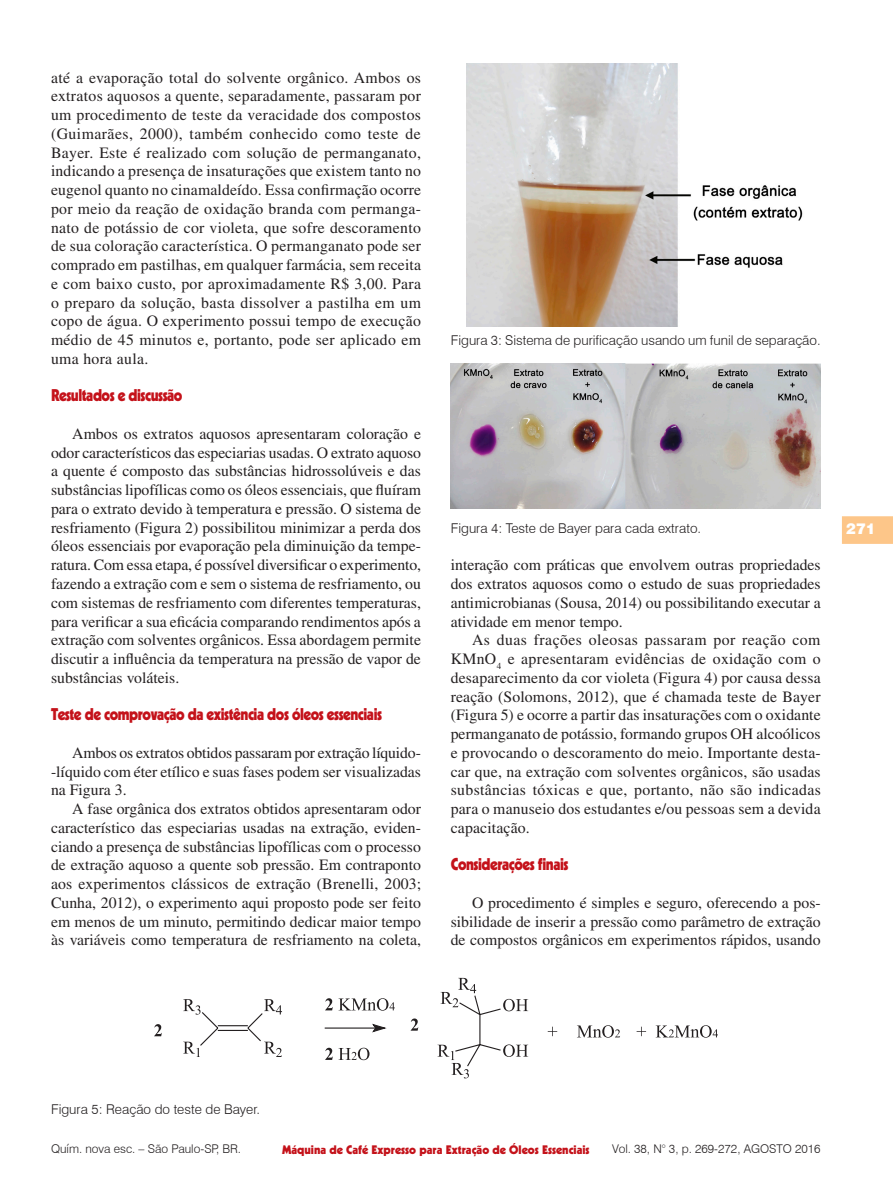
<style>
.page{position:relative;width:893px;height:1191px;background:#fff}
.page>*{position:absolute;margin:0;border:0;box-sizing:border-box;transform-origin:0 0}
.Seção{font:900 16.5px "Kabel";letter-spacing:-.03em;color:#c4121a;scale:.9 1}
.t1{font:15.75px/18.8px "Times";color:#231f20;text-align:justify}
.t2{font:900 15px "Swiss 721 BT";color:#fff}
.Figura{font:300 13.5px "Swiss 721 BT";color:#231f20}
.t3{font:300 12px "Swiss 721 BT";color:#231f20}
.t4{font:900 12px "Kabel";color:#c4121a}
</style>
<div class="page">
<svg style="left:842px;top:516px;width:51px;height:28px"></svg>
<svg style="left:183px;top:999px;width:99px;height:58px"></svg>
<svg style="left:154px;top:1024px;width:8px;height:12px"></svg>
<svg style="left:324px;top:978px;width:204px;height:100px"></svg>
<svg style="left:577px;top:1025px;width:43px;height:12px"></svg>
<svg style="left:637px;top:1026px;width:9px;height:10px"></svg>
<svg style="left:656px;top:1025px;width:62px;height:12px"></svg>
<svg style="left:548px;top:1026px;width:9px;height:10px"></svg>
<img style="left:467px;top:64px;width:336px;height:262px">
<img style="left:451px;top:364px;width:370px;height:145px">
<p class="t1" style="left:51px;top:68px;width:372px">até a evaporação total do solvente orgânico. Ambos os extratos aquosos a quente, separadamente, passaram por um procedimento de teste da veracidade dos compostos (Guimarães, 2000), também conhecido como teste de Bayer. Este é realizado com solução de permanganato, indicando a presença de insaturações que existem tanto no eugenol quanto no cinamaldeído. Essa confirmação ocorre por meio da reação de oxidação branda com permanga&shy;nato de potássio de cor violeta, que sofre descoramento de sua coloração característica. O permanganato pode ser comprado em pastilhas, em qualquer farmácia, sem receita e com baixo custo, por aproximadamente R$ 3,00. Para o preparo da solução, basta dissolver a pastilha em um copo de água. O experimento possui tempo de execução médio de 45 minutos e, portanto, pode ser aplicado em uma hora aula.</p>
<p class="Seção" style="left:51px;top:385px;width:148px">Resultados e discussão</p>
<p class="t1" style="left:51px;top:424px;width:372px;text-indent:21px">Ambos os extratos aquosos apresentaram coloração e odor característicos das especiarias usadas. O extrato aquoso a quente é composto das substâncias hidrossolúveis e das substâncias lipofílicas como os óleos essenciais, que fluíram para o extrato devido à temperatura e pressão. O sistema de resfriamento (Figura 2) possibilitou minimizar a perda dos óleos essenciais por evaporação pela diminuição da tempe&shy;ratura. Com essa etapa, é possível diversificar o experimento, fazendo a extração com e sem o sistema de resfriamento, ou com sistemas de resfriamento com diferentes temperaturas, para verificar a sua eficácia comparando rendimentos após a extração com solventes orgânicos. Essa abordagem permite discutir a influência da temperatura na pressão de vapor de substâncias voláteis.</p>
<p class="Seção" style="left:51px;top:704px;width:369px">Teste de comprovação da existência dos óleos essenciais</p>
<p class="t1" style="left:51px;top:743px;width:372px;text-indent:21px">Ambos os extratos obtidos passaram por extração líquido--líquido com éter etílico e suas fases podem ser visualizadas na Figura 3.</p>
<p class="t1" style="left:51px;top:799px;width:372px;text-indent:21px">A fase orgânica dos extratos obtidos apresentaram odor característico das especiarias usadas na extração, eviden&shy;ciando a presença de substâncias lipofílicas com o processo de extração aquoso a quente sob pressão. Em contraponto aos experimentos clássicos de extração (Brenelli, 2003; Cunha, 2012), o experimento aqui proposto pode ser feito em menos de um minuto, permitindo dedicar maior tempo às variáveis como temperatura de resfriamento na coleta,</p>
<p class="Figura" style="left:451px;top:332px;width:371px">Figura 3: Sistema de purificação usando um funil de separação.</p>
<p class="Figura" style="left:451px;top:520px;width:252px">Figura 4: Teste de Bayer para cada extrato.</p>
<p class="t1" style="left:451px;top:555px;width:371px">interação com práticas que envolvem outras propriedades dos extratos aquosos como o estudo de suas propriedades antimicrobianas (Sousa, 2014) ou possibilitando executar a atividade em menor tempo.</p>
<p class="t1" style="left:451px;top:630px;width:372px;text-indent:21px">As duas frações oleosas passaram por reação com KMnO<sub>4</sub> e apresentaram evidências de oxidação com o desaparecimento da cor violeta (Figura 4) por causa dessa reação (Solomons, 2012), que é chamada teste de Bayer (Figura 5) e ocorre a partir das insaturações com o oxidante permanganato de potássio, formando grupos OH alcoólicos e provocando o descoramento do meio. Importante desta&shy;car que, na extração com solventes orgânicos, são usadas substâncias tóxicas e que, portanto, não são indicadas para o manuseio dos estudantes e/ou pessoas sem a devida capacitação.</p>
<p class="Seção" style="left:451px;top:854px;width:132px">Considerações finais</p>
<p class="t1" style="left:451px;top:893px;width:371px;text-indent:21px">O procedimento é simples e seguro, oferecendo a pos&shy;sibilidade de inserir a pressão como parâmetro de extração de compostos orgânicos em experimentos rápidos, usando</p>
<p class="t2" style="left:846px;top:519px;width:31px">271</p>
<p class="Figura" style="left:51px;top:1101px;width:210px">Figura 5: Reação do teste de Bayer.</p>
<p class="t4" style="left:282px;top:1141px;width:309px">Máquina de Café Expresso para Extração de Óleos Essenciais</p>
<p class="t3" style="left:51px;top:1141px;width:192px">Quím. nova esc. – São Paulo-SP, BR.</p>
<p class="t3" style="left:612px;top:1141px;width:210px">Vol. 38, N° 3, p. 269-272, AGOSTO 2016</p>
</div>
